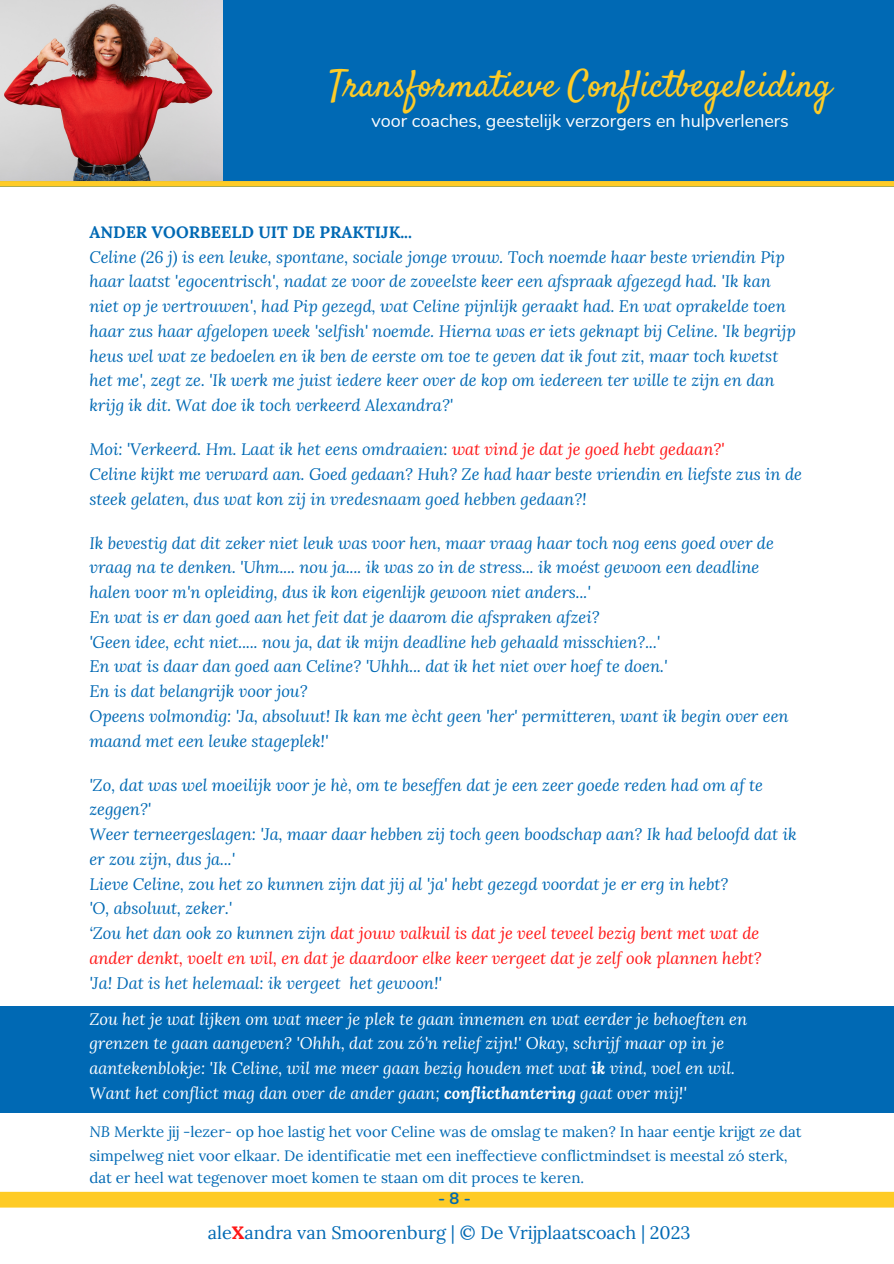
<style>
.page{position:relative;width:894px;height:1264px;background:#fff}
.page>*{position:absolute;margin:0;border:0;box-sizing:border-box;transform-origin:0 0}
.t1{font:37.35px "Satisfy";color:#fecb26}
.t2{font:18px "Lora";color:#0069b4}
.t3{font:18px "Nunito";color:#fff}
.t4{font:italic 16.5px/24.8px "Lora";color:#0069b4}
.t5{font:italic 16.5px/24.8px "Lora";color:#fff}
.t6{font:italic 16.5px/24.8px "Lora";color:#ff1616}
.t7{font:700 16.5px "Lora";color:#0069b4}
.t8{font:700 16.35px "Nunito";color:#0069b4}
.t9{font:15px/23.1px "Lora";color:#0069b4}
.s1{color:#ff1616}
.s2{color:#0069b4}
.s3{font-weight:700}
.s4{font-style:italic}
.s5{font-weight:700;color:#ff1616}
</style>
<div class="page">
<div style="left:0;top:1191px;width:893px;height:16px;background:#fecb26"></div>
<div style="left:0;top:0;width:893px;height:187px;background:#0069b4"></div>
<div style="left:0;top:1005px;width:893px;height:107px;background:#0069b4"></div>
<img style="left:0;top:0;width:222px;height:181px">
<div style="left:0;top:181px;width:893px;height:6px;background:#fecb26"></div>
<p class="t1" style="left:329px;top:61px;width:504px">Transformatieve Conflictbegeleiding</p>
<p class="t3" style="left:371px;top:108px;width:419px">voor coaches, geestelijk verzorgers en hulpverleners</p>
<p class="t7" style="left:89px;top:221px;width:324px">ANDER VOORBEELD UIT DE PRAKTIJK...</p>
<p class="t4" style="left:89px;top:244px;width:708px">Celine (26 j) is een leuke, spontane, sociale jonge vrouw. Toch noemde haar beste vriendin Pip haar laatst 'egocentrisch', nadat ze voor de zoveelste keer een afspraak afgezegd had. 'Ik kan niet op je vertrouwen', had Pip gezegd, wat Celine pijnlijk geraakt had. En wat oprakelde toen haar zus haar afgelopen week 'selfish' noemde. Hierna was er iets geknapt bij Celine. 'Ik begrijp heus wel wat ze bedoelen en ik ben de eerste om toe te geven dat ik fout zit, maar toch kwetst het me', zegt ze. 'Ik werk me juist iedere keer over de kop om iedereen ter wille te zijn en dan krijg ik dit. Wat doe ik toch verkeerd Alexandra?'</p>
<p class="t4" style="left:89px;top:436px;width:636px">Moi: 'Verkeerd. Hm. Laat ik het eens omdraaien: <span class="s1">wat vind je dat je goed hebt gedaan?'</span></p>
<p class="t4" style="left:89px;top:461px;width:714px">Celine kijkt me verward aan. Goed gedaan? Huh? Ze had haar beste vriendin en liefste zus in de steek gelaten, dus wat kon zij in vredesnaam goed hebben gedaan?!</p>
<p class="t4" style="left:89px;top:530px;width:686px">Ik bevestig dat dit zeker niet leuk was voor hen, maar vraag haar toch nog eens goed over de vraag na te denken. 'Uhm.... nou ja.... ik was zo in de stress... ik moést gewoon een deadline halen voor m'n opleiding, dus ik kon eigenlijk gewoon niet anders...'</p>
<p class="t4" style="left:89px;top:604px;width:511px">En wat is er dan goed aan het feit dat je daarom die afspraken afzei?</p>
<p class="t4" style="left:89px;top:629px;width:572px">'Geen idee, echt niet..... nou ja, dat ik mijn deadline heb gehaald misschien?...'</p>
<p class="t4" style="left:89px;top:653px;width:579px">En wat is daar dan goed aan Celine? 'Uhhh... dat ik het niet over hoef te doen.'</p>
<p class="t4" style="left:89px;top:678px;width:220px">En is dat belangrijk voor jou?</p>
<p class="t4" style="left:89px;top:703px;width:700px">Opeens volmondig: 'Ja, absoluut! Ik kan me ècht geen 'her' permitteren, want ik begin over een maand met een leuke stageplek!'</p>
<p class="t4" style="left:89px;top:772px;width:674px">'Zo, dat was wel moeilijk voor je hè, om te beseffen dat je een zeer goede reden had om af te zeggen?'</p>
<p class="t4" style="left:89px;top:821px;width:708px">Weer terneergeslagen: 'Ja, maar daar hebben zij toch geen boodschap aan? Ik had beloofd dat ik er zou zijn, dus ja...'</p>
<p class="t4" style="left:89px;top:871px;width:640px">Lieve Celine, zou het zo kunnen zijn dat jij al 'ja' hebt gezegd voordat je er erg in hebt?</p>
<p class="t4" style="left:89px;top:895px;width:144px">'O, absoluut, zeker.'</p>
<p class="t6" style="left:89px;top:920px;width:673px"><span class="s2">‘Zou het dan ook zo kunnen zijn</span> dat jouw valkuil is dat je veel teveel bezig bent met wat de ander denkt, voelt en wil, en dat je daardoor elke keer vergeet dat je zelf ook plannen hebt?</p>
<p class="t4" style="left:89px;top:970px;width:354px">'Ja! Dat is het helemaal: ik vergeet het gewoon!'</p>
<p class="t5" style="left:89px;top:1006px;width:659px">Zou het je wat lijken om wat meer je plek te gaan innemen en wat eerder je behoeften en grenzen te gaan aangeven? 'Ohhh, dat zou zó'n relief zijn!' Okay, schrijf maar op in je aantekenblokje: 'Ik Celine, wil me meer gaan bezig houden met wat <span class="s3">ik</span> vind, voel en wil.</p>
<p class="t5" style="left:89px;top:1080px;width:598px">Want het conflict mag dan over de ander gaan; <span class="s3">conflicthantering</span> gaat over mij!'</p>
<p class="t9" style="left:89px;top:1120px;width:713px"><span class="s4">NB</span> Merkte jij -lezer- op hoe lastig het voor Celine was de omslag te maken? In haar eentje krijgt ze dat simpelweg niet voor elkaar. De identificatie met een ineffectieve conflictmindset is meestal zó sterk, dat er heel wat tegenover moet komen te staan om dit proces te keren.</p>
<p class="t2" style="left:208px;top:1220px;width:484px">ale<span class="s5">X</span>andra van Smoorenburg | © De Vrijplaatscoach | 2023</p>
<p class="t8" style="left:438px;top:1187px;width:34px">-8-</p>
</div>
